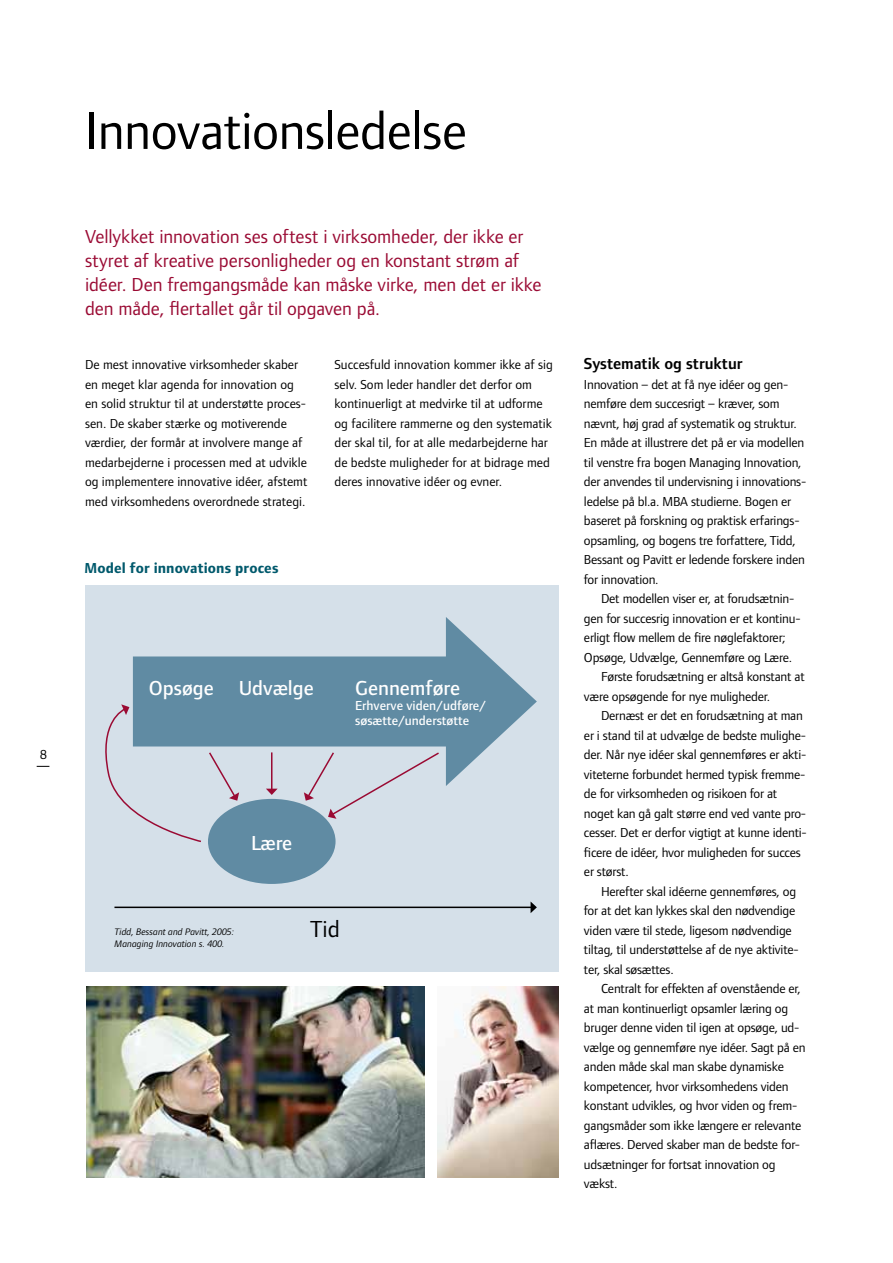
<style>
.page{position:relative;width:893px;height:1263px;background:#fff}
.page>*{position:absolute;margin:0;border:0;box-sizing:border-box;transform-origin:0 0}
.t1{font:54px "Foundry Form Sans";letter-spacing:-.01em;color:#000}
.t2{font:24px "Foundry Form Sans";color:#000}
.t3{font:500 21px "Foundry Form Sans";color:#fff}
.t4{font:19.5px/24px "Foundry Form Sans";letter-spacing:-.005em;color:#9a0a33}
.t5{font:600 16.5px "Foundry Form Sans";color:#000}
.t6{font:700 15px "Foundry Form Sans";letter-spacing:.005em;color:#00596c}
.t7{font:13.5px/19.5px "Foundry Form Sans";letter-spacing:-.015em;color:#000}
.t8{font:500 13.5px/15px "Foundry Form Sans";color:#fff}
.t9{font:italic 9.75px/12px "Foundry Form Sans";color:#000}
</style>
<div class="page">
<svg style="left:37px;top:766px;width:12px;height:1px"></svg>
<div style="left:85px;top:585px;width:473px;height:387px;background:#d5e0e9"></div>
<div style="left:133px;top:656px;width:333px;height:90px;background:#608ba3"></div>
<div style="left:208px;top:799px;width:128px;height:85px;background:#608ba3;border-radius:50%"></div>
<hr style="left:114px;top:906px;width:417px;height:2px;background:#000">
<svg style="left:531px;top:902px;width:6px;height:11px"></svg>
<hr style="left:271px;top:752px;width:1px;height:37px;background:#9a0a33">
<svg style="left:266px;top:789px;width:12px;height:6px"></svg>
<svg style="left:209px;top:752px;width:30px;height:49px"></svg>
<svg style="left:304px;top:617px;width:233px;height:202px"></svg>
<svg style="left:105px;top:704px;width:97px;height:139px"></svg>
<img style="left:86px;top:986px;width:338px;height:192px">
<img style="left:438px;top:986px;width:120px;height:192px">
<p class="t7" style="left:40px;top:745px;width:8px">8</p>
<h1 class="t1" style="left:85px;top:101px;width:383px">Innovationsledelse</h1>
<h3 class="t4" style="left:85px;top:225px;width:458px">Vellykket innovation ses oftest i virksomheder, der ikke er styret af kreative personligheder og en konstant strøm af idéer. Den fremgangsmåde kan måske virke, men det er ikke den måde, flertallet går til opgaven på.</h3>
<p class="t7" style="left:85px;top:355px;width:224px">De mest innovative virksomheder skaber en meget klar agenda for innovation og en solid struktur til at understøtte proces&shy;sen. De skaber stærke og motiverende værdier, der formår at involvere mange af medarbejderne i processen med at udvikle og implementere innovative idéer, afstemt med virksomhedens overordnede strategi.</p>
<p class="t7" style="left:334px;top:355px;width:220px">Succesfuld innovation kommer ikke af sig selv. Som leder handler det derfor om kontinuerligt at medvirke til at udforme og facilitere rammerne og den systematik der skal til, for at alle medarbejderne har de bedste muligheder for at bidrage med deres innovative idéer og evner.</p>
<p class="t5" style="left:584px;top:354px;width:160px">Systematik og struktur</p>
<p class="t7" style="left:584px;top:374px;width:224px">Innovation – det at få nye idéer og gen&shy;nemføre dem succesrigt – kræver, som nævnt, høj grad af systematik og struktur.<br>En måde at illustrere det på er via modellen til venstre fra bogen Managing Innovation, der anvendes til undervisning i innovations&shy;ledelse på bl.a. MBA studierne. Bogen er baseret på forskning og praktisk erfarings&shy;opsamling, og bogens tre forfattere, Tidd, Bessant og Pavitt er ledende forskere inden for innovation.</p>
<p class="t7" style="left:601px;top:589px;width:195px">Det modellen viser er, at forudsætnin-</p>
<p class="t7" style="left:584px;top:608px;width:218px">gen for succesrig innovation er et kontinu-</p>
<p class="t7" style="left:584px;top:628px;width:203px">erligt flow mellem de fire nøglefaktorer;</p>
<p class="t7" style="left:584px;top:647px;width:210px">Opsøge, Udvælge, Gennemføre og Lære.</p>
<p class="t7" style="left:601px;top:667px;width:205px">Første forudsætning er altså konstant at</p>
<p class="t7" style="left:584px;top:686px;width:188px">være opsøgende for nye muligheder.</p>
<p class="t7" style="left:601px;top:706px;width:203px">Dernæst er det en forudsætning at man</p>
<p class="t7" style="left:584px;top:725px;width:224px">er i stand til at udvælge de bedste mulighe-</p>
<p class="t7" style="left:584px;top:745px;width:224px">der. Når nye idéer skal gennemføres er akti-</p>
<p class="t7" style="left:584px;top:764px;width:223px">viteterne forbundet hermed typisk fremme-</p>
<p class="t7" style="left:584px;top:784px;width:195px">de for virksomheden og risikoen for at</p>
<p class="t7" style="left:584px;top:803px;width:224px">noget kan gå galt større end ved vante pro-</p>
<p class="t7" style="left:584px;top:823px;width:224px">cesser. Det er derfor vigtigt at kunne identi-</p>
<p class="t7" style="left:584px;top:842px;width:218px">ficere de idéer, hvor muligheden for succes</p>
<p class="t7" style="left:584px;top:862px;width:46px">er størst.</p>
<p class="t7" style="left:601px;top:881px;width:197px">Herefter skal idéerne gennemføres, og</p>
<p class="t7" style="left:584px;top:901px;width:213px">for at det kan lykkes skal den nødvendige</p>
<p class="t7" style="left:584px;top:920px;width:209px">viden være til stede, ligesom nødvendige</p>
<p class="t7" style="left:584px;top:940px;width:216px">tiltag, til understøttelse af de nye aktivite-</p>
<p class="t7" style="left:584px;top:959px;width:91px">ter, skal søsættes.</p>
<p class="t7" style="left:601px;top:979px;width:201px">Centralt for effekten af ovenstående er,</p>
<p class="t7" style="left:584px;top:998px;width:206px">at man kontinuerligt opsamler læring og</p>
<p class="t7" style="left:584px;top:1018px;width:217px">bruger denne viden til igen at opsøge, ud-</p>
<p class="t7" style="left:584px;top:1037px;width:223px">vælge og gennemføre nye idéer. Sagt på en</p>
<p class="t7" style="left:584px;top:1057px;width:201px">anden måde skal man skabe dynamiske</p>
<p class="t7" style="left:584px;top:1076px;width:206px">kompetencer, hvor virksomhedens viden</p>
<p class="t7" style="left:584px;top:1096px;width:215px">konstant udvikles, og hvor viden og frem-</p>
<p class="t7" style="left:584px;top:1115px;width:219px">gangsmåder som ikke længere er relevante</p>
<p class="t7" style="left:584px;top:1134px;width:218px">aflæres. Derved skaber man de bedste for-</p>
<p class="t7" style="left:584px;top:1154px;width:193px">udsætninger for fortsat innovation og</p>
<p class="t7" style="left:584px;top:1173px;width:35px">vækst.</p>
<p class="t6" style="left:85px;top:559px;width:196px">Model for innovations proces</p>
<h3 class="t3" style="left:149px;top:676px;width:166px">Opsøge Udvælge</h3>
<h3 class="t3" style="left:355px;top:676px;width:106px">Gennemføre</h3>
<p class="t8" style="left:355px;top:698px;width:132px">Erhverve viden/udføre/ søsætte/understøtte</p>
<h3 class="t3" style="left:251px;top:831px;width:43px">Lære</h3>
<h2 class="t2" style="left:310px;top:915px;width:31px">Tid</h2>
<p class="t9" style="left:114px;top:926px;width:121px">Tidd, Bessant and Pavitt, 2005:<br>Managing Innovation s. 400.</p>
</div>
